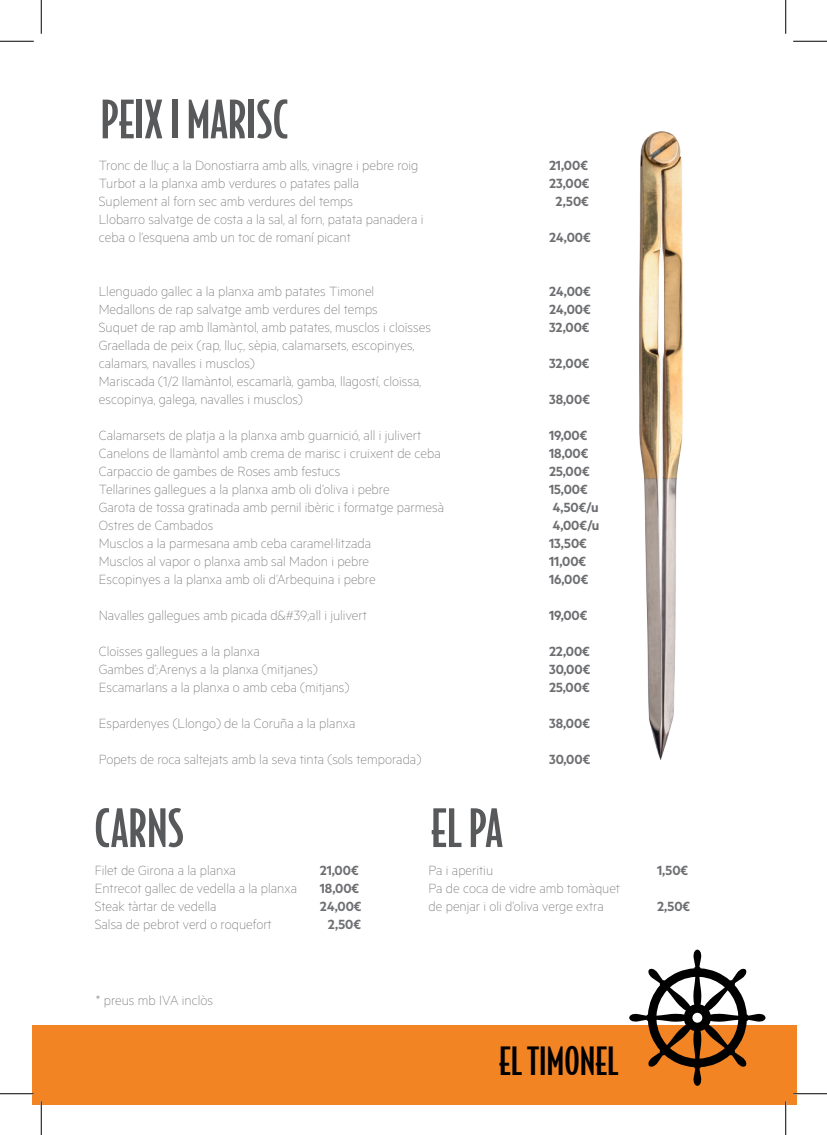
<style>
.page{position:relative;width:827px;height:1135px;background:#fff}
.page>*{position:absolute;margin:0;border:0;box-sizing:border-box;transform-origin:0 0}
.t1{font:500 50.12px "Bodega Sans";color:#58595b}
.t2{font:500 37.25px "Bodega Sans";color:#000001}
.t3{font:100 15px/18px "Metric";color:#6d6e71}
.t4{font:600 15px "Metric";color:#6d6e71}
</style>
<div class="page">
<div style="left:32px;top:1025px;width:764px;height:79px;background:#f38423"></div>
<svg style="left:629px;top:950px;width:136px;height:136px"></svg>
<img style="left:639px;top:131px;width:43px;height:629px">
<hr style="left:40px;top:1101px;width:2px;height:34px;background:#fff">
<hr style="left:0;top:41px;width:34px;height:1px;background:#000">
<hr style="left:793px;top:41px;width:34px;height:1px;background:#000">
<hr style="left:0;top:1093px;width:34px;height:1px;background:#000">
<hr style="left:793px;top:1093px;width:34px;height:1px;background:#000">
<hr style="left:41px;top:0;width:1px;height:34px;background:#000">
<hr style="left:41px;top:1101px;width:1px;height:34px;background:#000">
<hr style="left:785px;top:0;width:1px;height:34px;background:#000">
<hr style="left:785px;top:1101px;width:1px;height:34px;background:#000">
<h1 class="t1" style="left:100px;top:89px;width:189px">PEIX I MARISC</h1>
<p class="t3" style="left:99px;top:156px;width:321px">Tronc de lluç a la Donostiarra amb alls, vinagre i pebre roig</p>
<p class="t4" style="left:549px;top:156px;width:40px">21,00€</p>
<p class="t3" style="left:99px;top:174px;width:262px">Turbot a la planxa amb verdures o patates palla</p>
<p class="t4" style="left:549px;top:174px;width:42px">23,00€</p>
<p class="t3" style="left:99px;top:192px;width:256px">Suplement al forn sec amb verdures del temps</p>
<p class="t4" style="left:555px;top:192px;width:35px">2,50€</p>
<p class="t3" style="left:99px;top:210px;width:326px">Llobarro salvatge de costa a la sal, al forn, patata panadera i ceba o l’esquena amb un toc de romaní picant</p>
<p class="t4" style="left:549px;top:228px;width:43px">24,00€</p>
<p class="t3" style="left:99px;top:282px;width:277px">Llenguado gallec a la planxa amb patates Timonel</p>
<p class="t4" style="left:549px;top:282px;width:43px">24,00€</p>
<p class="t3" style="left:99px;top:300px;width:280px">Medallons de rap salvatge amb verdures del temps</p>
<p class="t4" style="left:549px;top:300px;width:43px">24,00€</p>
<p class="t3" style="left:99px;top:318px;width:334px">Suquet de rap amb llamàntol, amb patates, musclos i cloïsses</p>
<p class="t4" style="left:549px;top:318px;width:42px">32,00€</p>
<p class="t3" style="left:99px;top:336px;width:317px">Graellada de peix (rap, lluç, sèpia, calamarsets, escopinyes, calamars, navalles i musclos)</p>
<p class="t4" style="left:549px;top:354px;width:42px">32,00€</p>
<p class="t3" style="left:99px;top:372px;width:324px">Mariscada (1/2 llamàntol, escamarlà, gamba, llagostí, cloïssa, escopinya, galega, navalles i musclos)</p>
<p class="t4" style="left:549px;top:390px;width:42px">38,00€</p>
<p class="t3" style="left:99px;top:426px;width:324px">Calamarsets de platja a la planxa amb guarnició, all i julivert</p>
<p class="t4" style="left:549px;top:426px;width:40px">19,00€</p>
<p class="t3" style="left:99px;top:444px;width:343px">Canelons de llamàntol amb crema de marisc i cruixent de ceba</p>
<p class="t4" style="left:549px;top:444px;width:41px">18,00€</p>
<p class="t3" style="left:99px;top:462px;width:243px">Carpaccio de gambes de Roses amb festucs</p>
<p class="t4" style="left:549px;top:462px;width:42px">25,00€</p>
<p class="t3" style="left:99px;top:480px;width:292px">Tellarines gallegues a la planxa amb oli d’oliva i pebre</p>
<p class="t4" style="left:549px;top:480px;width:40px">15,00€</p>
<p class="t3" style="left:99px;top:498px;width:347px">Garota de tossa gratinada amb pernil ibèric i formatge parmesà</p>
<p class="t4" style="left:552px;top:498px;width:48px">4,50€/u</p>
<p class="t3" style="left:99px;top:516px;width:116px">Ostres de Cambados</p>
<p class="t4" style="left:552px;top:516px;width:49px">4,00€/u</p>
<p class="t3" style="left:99px;top:534px;width:274px">Musclos a la parmesana amb ceba caramel·litzada</p>
<p class="t4" style="left:549px;top:534px;width:39px">13,50€</p>
<p class="t3" style="left:99px;top:552px;width:272px">Musclos al vapor o planxa amb sal Madon i pebre</p>
<p class="t4" style="left:549px;top:552px;width:39px">11,00€</p>
<p class="t3" style="left:99px;top:570px;width:278px">Escopinyes a la planxa amb oli d’Arbequina i pebre</p>
<p class="t4" style="left:549px;top:570px;width:41px">16,00€</p>
<p class="t3" style="left:99px;top:606px;width:269px">Navalles gallegues amb picada d&amp;#39;all i julivert</p>
<p class="t4" style="left:549px;top:606px;width:40px">19,00€</p>
<p class="t3" style="left:99px;top:642px;width:162px">Cloïsses gallegues a la planxa</p>
<p class="t4" style="left:549px;top:642px;width:42px">22,00€</p>
<p class="t3" style="left:99px;top:660px;width:220px">Gambes d’;Arenys a la planxa (mitjanes)</p>
<p class="t4" style="left:549px;top:660px;width:43px">30,00€</p>
<p class="t3" style="left:99px;top:678px;width:252px">Escamarlans a la planxa o amb ceba (mitjans)</p>
<p class="t4" style="left:549px;top:678px;width:42px">25,00€</p>
<p class="t3" style="left:99px;top:714px;width:258px">Espardenyes (Llongo) de la Coruña a la planxa</p>
<p class="t4" style="left:549px;top:714px;width:42px">38,00€</p>
<p class="t3" style="left:99px;top:750px;width:324px">Popets de roca saltejats amb la seva tinta (sols temporada)</p>
<p class="t4" style="left:549px;top:750px;width:43px">30,00€</p>
<h1 class="t1" style="left:94px;top:798px;width:91px">CARNS</h1>
<p class="t3" style="left:95px;top:861px;width:143px">Filet de Girona a la planxa</p>
<p class="t4" style="left:320px;top:862px;width:40px">21,00€</p>
<p class="t3" style="left:95px;top:879px;width:204px">Entrecot gallec de vedella a la planxa</p>
<p class="t4" style="left:320px;top:880px;width:41px">18,00€</p>
<p class="t3" style="left:95px;top:897px;width:123px">Steak tàrtar de vedella</p>
<p class="t4" style="left:320px;top:898px;width:43px">24,00€</p>
<p class="t3" style="left:95px;top:915px;width:178px">Salsa de pebrot verd o roquefort</p>
<p class="t4" style="left:328px;top:916px;width:35px">2,50€</p>
<p class="t3" style="left:96px;top:990px;width:119px">* preus mb IVA inclòs</p>
<h1 class="t1" style="left:431px;top:798px;width:73px">EL PA</h1>
<p class="t3" style="left:428px;top:861px;width:66px">Pa i aperitiu</p>
<p class="t4" style="left:657px;top:862px;width:33px">1,50€</p>
<p class="t3" style="left:428px;top:879px;width:193px">Pa de coca de vidre amb tomàquet de penjar i oli d’oliva verge extra</p>
<p class="t4" style="left:657px;top:898px;width:35px">2,50€</p>
<h2 class="t2" style="left:499px;top:1039px;width:120px">EL TIMONEL</h2>
</div>
